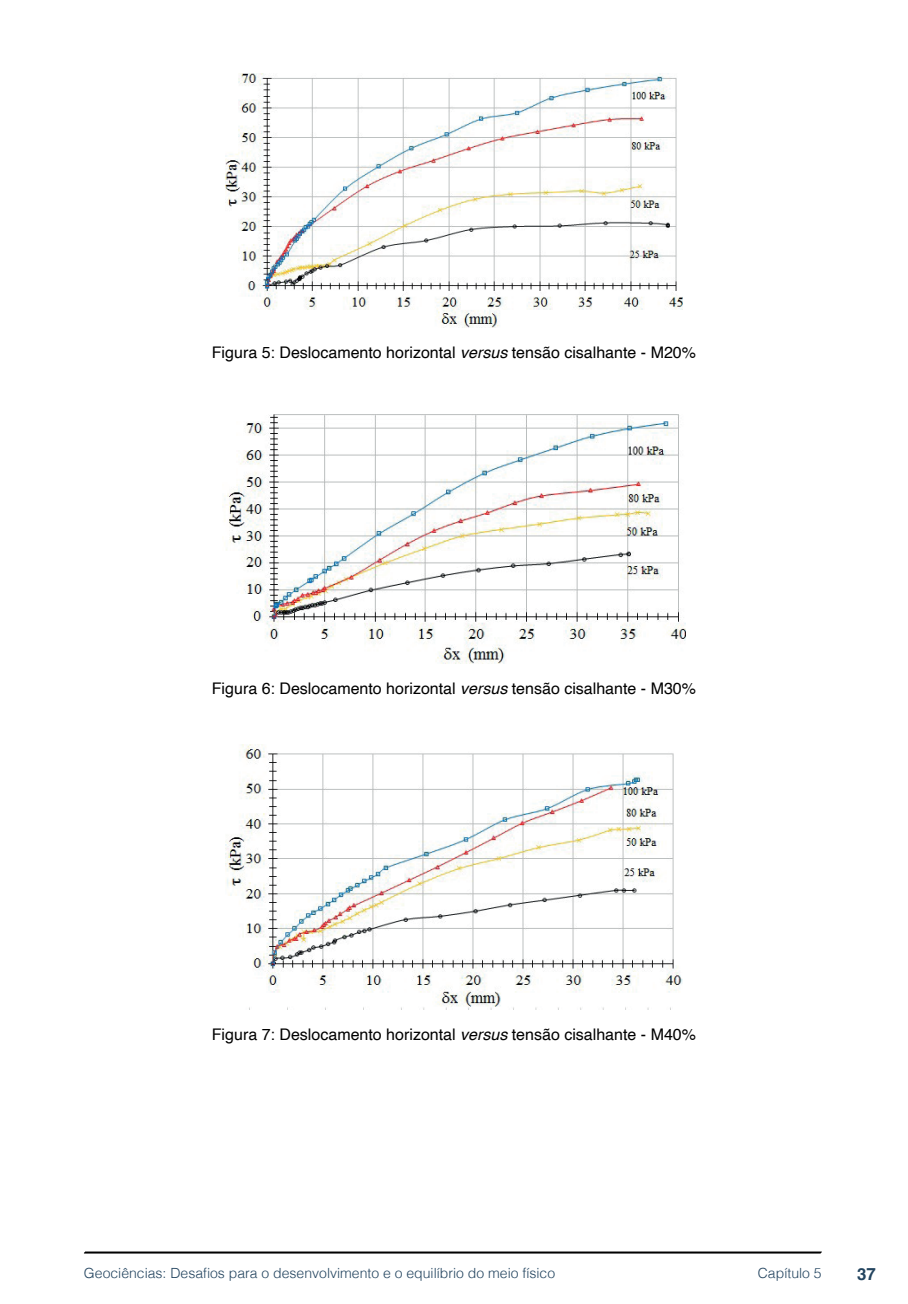
<style>
.page{position:relative;width:908px;height:1304px;background:#fff}
.page>*{position:absolute;margin:0;border:0;box-sizing:border-box;transform-origin:0 0}
.t1{font:700 16.8px "Helvetica";color:#23445f}
.imagens_graf_tab{font:16px "Helvetica";color:#000}
.t2{font:300 14px "Helvetica";color:#23445f}
.s1{font-style:italic}
</style>
<div class="page">
<svg style="left:84px;top:1251px;width:737px;height:3px;background:#515151"></svg>
<img style="left:225px;top:74px;width:457px;height:253px">
<img style="left:224px;top:414px;width:460px;height:249px">
<img style="left:225px;top:744px;width:457px;height:265px">
<p class="imagens_graf_tab" style="left:212px;top:340px;width:485px">Figura 5: Deslocamento horizontal <span class="s1">versus</span> tensão cisalhante - M20%</p>
<p class="imagens_graf_tab" style="left:212px;top:676px;width:485px">Figura 6: Deslocamento horizontal <span class="s1">versus</span> tensão cisalhante - M30%</p>
<p class="imagens_graf_tab" style="left:212px;top:1022px;width:485px">Figura 7: Deslocamento horizontal <span class="s1">versus</span> tensão cisalhante - M40%</p>
<p class="t2" style="left:84px;top:1261px;width:472px">Geociências: Desafios para o desenvolvimento e o equilíbrio do meio físico</p>
<p class="t2" style="left:757px;top:1261px;width:65px">Capítulo 5</p>
<p class="t1" style="left:856px;top:1264px;width:20px">37</p>
</div>
